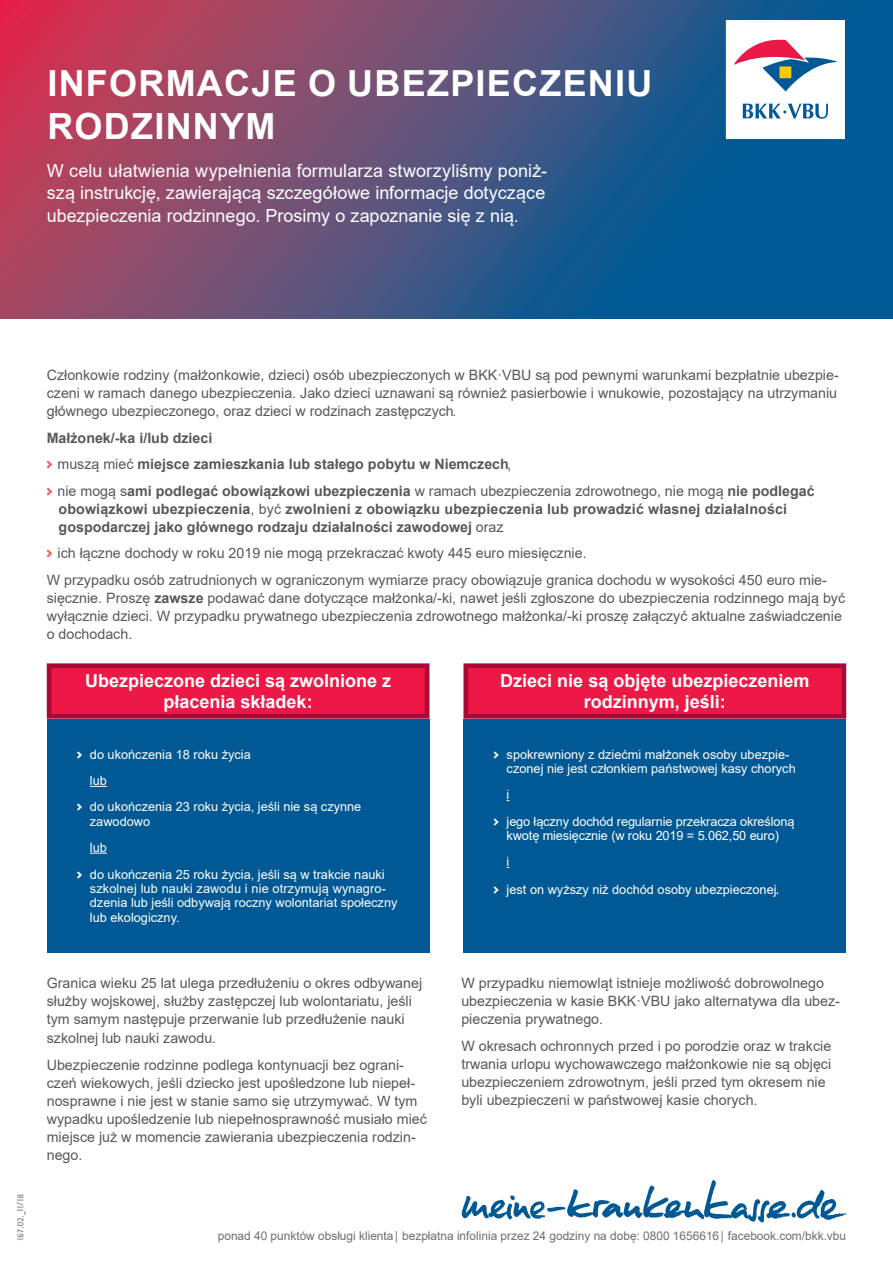
<style>
.page{position:relative;width:893px;height:1263px;background:#fff}
.page>*{position:absolute;margin:0;border:0;box-sizing:border-box;transform-origin:0 0}
.t1{font:700 36px/43.2px "Arial";letter-spacing:.035em;color:#fff}
.t2{font:18px/22.5px "Arial";color:#fff;text-align:justify}
.t3{font:700 18px/21.6px "Arial";color:#fff;text-align:center}
.t4{font:14.25px/18px "Arial";color:#57585a}
.t5{font:700 14.25px/26.5px "Arial";color:#57585a}
.t6{font:12.75px/14.2px "Arial";color:#fff}
.t7{font:12px "Arial";color:#6c6d70}
.t8{font:300 9px "Absolut Std";color:#57585a}
.s1{font-family:"Absolut Std";font-weight:300}
.s2{font-family:"Absolut Std";color:#f0595f}
.s3{font-weight:400}
.s4{font-family:"Absolut Std";font-weight:700;color:#f0595f}
.s5{font-weight:700}
.s6{font-family:"Absolut Std";font-weight:700}
.s7{font-family:"Absolut Std"}
</style>
<div class="page">
<svg style="left:0;top:0;width:893px;height:319px;background:#58507a"></svg>
<svg style="left:726px;top:20px;width:119px;height:119px"></svg>
<svg style="left:462px;top:1180px;width:384px;height:42px"></svg>
<svg style="left:46px;top:663px;width:384px;height:58px;background:#e01944"></svg>
<div style="left:47px;top:719px;width:382px;height:233px;background:#005994"></div>
<svg style="left:90px;top:786px;width:17px;height:1px"></svg>
<svg style="left:90px;top:853px;width:17px;height:1px"></svg>
<svg style="left:463px;top:663px;width:384px;height:56px;background:#e01944"></svg>
<div style="left:463px;top:719px;width:383px;height:233px;background:#005994"></div>
<h1 class="t1" style="left:47px;top:62px;width:607px">INFORMACJE O UBEZPIECZENIU<br>RODZINNYM</h1>
<p class="t2" style="left:47px;top:159px;width:502px">W celu ułatwienia wypełnienia formularza stworzyliśmy poniż&shy;szą instrukcję, zawierającą szczegółowe informacje dotyczące ubezpieczenia rodzinnego. Prosimy o zapoznanie się z nią.</p>
<p class="t4" style="left:47px;top:366px;width:793px;text-align:justify">Członkowie rodziny (małżonkowie, dzieci) osób ubezpieczonych w BKK·VBU są pod pewnymi warunkami bezpłatnie ubezpie&shy;czeni w ramach danego ubezpieczenia. Jako dzieci uznawani są również pasierbowie i wnukowie, pozostający na utrzymaniu głównego ubezpieczonego, oraz dzieci w rodzinach zastępczych<span class="s1">.</span></p>
<p class="t5" style="left:47px;top:425px;width:769px">Małżonek/-ka i/lub dzieci<br><span class="s2">&gt;</span> <span class="s3">muszą mieć</span> miejsce zamieszkania lub stałego pobytu w Niemczech<span class="s1">,<br></span><span class="s2">&gt;</span> <span class="s3">nie mogą s</span>ami podlegać obowiązkowi ubezpieczenia <span class="s3">w ramach ubezpieczenia zdrowotnego, nie mogą</span> nie podlegać</p>
<p class="t5" style="left:59px;top:500px;width:730px;line-height:18px">obowiązkowi ubezpieczenia<span class="s3">, być</span> zwolnieni z obowiązku ubezpieczenia lub prowadzić własnej działalności gospodarczej jako głównego rodzaju działalności zawodowej <span class="s3">oraz</span></p>
<p class="t4" style="left:47px;top:540px;width:782px;line-height:26.5px"><span class="s4">&gt;</span> ich łączne dochody w roku 2019 nie mogą przekraczać kwoty 445 euro miesięcznie.<br>W przypadku osób zatrudnionych w ograniczonym wymiarze pracy obowiązuje granica dochodu w wysokości 450 euro mie-</p>
<p class="t4" style="left:47px;top:589px;width:800px">sięcznie. Proszę <span class="s5">zawsze</span> podawać dane dotyczące małżonka/-ki, nawet jeśli zgłoszone do ubezpieczenia rodzinnego mają być wyłącznie dzieci. W przypadku prywatnego ubezpieczenia zdrowotnego małżonka/-ki proszę załączyć aktualne zaświadczenie o dochodach.</p>
<p class="t3" style="left:85px;top:670px;width:308px">Ubezpieczone dzieci są zwolnione z płacenia składek:</p>
<p class="t6" style="left:77px;top:747px;width:175px"><span class="s6">&gt;</span> do ukończenia 18 roku życia</p>
<p class="t6" style="left:90px;top:773px;width:19px">lub</p>
<p class="t6" style="left:77px;top:799px;width:286px"><span class="s6">&gt;</span> do ukończenia 23 roku życia, jeśli nie są czynne</p>
<p class="t6" style="left:90px;top:814px;width:62px">zawodowo</p>
<p class="t6" style="left:90px;top:840px;width:19px">lub</p>
<p class="t6" style="left:77px;top:867px;width:309px"><span class="s6">&gt;</span> do ukończenia 25 roku życia, jeśli są w trakcie nauki</p>
<p class="t6" style="left:90px;top:881px;width:309px">szkolnej lub nauki zawodu i nie otrzymują wynagro&shy;dzenia lub jeśli odbywają roczny wolontariat społeczny lub ekologiczny.</p>
<p class="t3" style="left:500px;top:670px;width:311px">Dzieci nie są objęte ubezpieczeniem rodzinnym, jeśli:</p>
<p class="t6" style="left:507px;top:747px;width:291px;text-indent:-13px"><span class="s6">&gt;</span> spokrewniony z dziećmi małżonek osoby ubezpie&shy;czonej nie jest członkiem państwowej kasy chorych</p>
<p class="t6" style="left:494px;top:781px;width:302px;line-height:26.2px;text-indent:13px">i<br><span class="s6">&gt;</span> jego łączny dochód regularnie przekracza określoną</p>
<p class="t6" style="left:507px;top:822px;width:274px;line-height:26.2px">kwotę miesięcznie (w roku 2019 = 5.062,50 euro) i</p>
<p class="t6" style="left:494px;top:882px;width:287px"><span class="s6">&gt;</span> jest on wyższy niż dochód osoby ubezpieczonej<span class="s7">.</span></p>
<p class="t8" style="left:14px;top:1240px;width:48px;rotate:-90deg">167.02._11/18</p>
<p class="t4" style="left:47px;top:974px;width:377px">Granica wieku 25 lat ulega przedłużeniu o okres odbywanej służby wojskowej, służby zastępczej lub wolontariatu, jeśli tym samym następuje przerwanie lub przedłużenie nauki szkolnej lub nauki zawodu.</p>
<p class="t4" style="left:47px;top:1055px;width:382px">Ubezpieczenie rodzinne podlega kontynuacji bez ograni&shy;czeń wiekowych, jeśli dziecko jest upośledzone lub niepeł&shy;nosprawne i nie jest w stanie samo się utrzymywać. W tym wypadku upośledzenie lub niepełnosprawność musiało mieć miejsce już w momencie zawierania ubezpieczenia rodzin&shy;nego.</p>
<p class="t4" style="left:461px;top:974px;width:380px">W przypadku niemowląt istnieje możliwość dobrowolnego ubezpieczenia w kasie BKK·VBU jako alternatywa dla ubez&shy;pieczenia prywatnego.</p>
<p class="t4" style="left:461px;top:1037px;width:371px">W okresach ochronnych przed i po porodzie oraz w trakcie trwania urlopu wychowawczego małżonkowie nie są objęci ubezpieczeniem zdrowotnym, jeśli przed tym okresem nie byli ubezpieczeni w państwowej kasie chorych.</p>
<p class="t7" style="left:218px;top:1227px;width:630px">ponad 40 punktów obsługi klienta <span class="s1">|</span> bezpłatna infolinia przez 24 godziny na dobę: 0800 1656616 <span class="s1">|</span> facebook.com/bkk.vbu</p>
</div>
